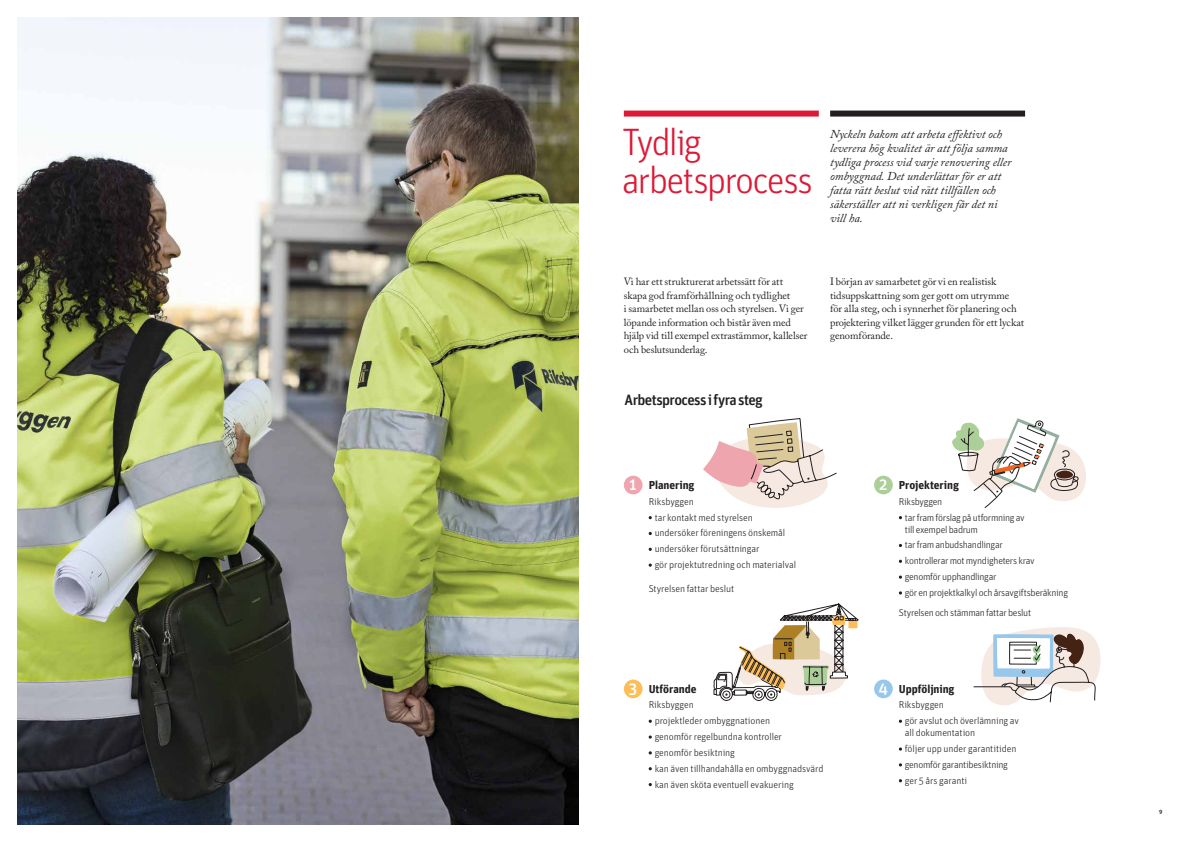
<style>
.page{position:relative;width:1191px;height:842px;background:#fff}
.page>*{position:absolute;margin:0;border:0;box-sizing:border-box;transform-origin:0 0}
.t1{font:300 38.2px/38.2px "Unit OTRB";letter-spacing:-.05em;color:#dc1a36}
.t2{font:16.4px "Unit OTRB1 Medi";color:#fff}
.t3{font:15px "Unit OTRB1 Medi";letter-spacing:-.04em;color:#231f20}
.t4{font:italic 12px/14px "Adobe Caslon Pro";color:#231f20}
.t5{font:700 11.5px "Unit OTRB";letter-spacing:-.005em;color:#231f20}
.t6{font:10.5px/13.5px "Adobe Caslon Pro";letter-spacing:-.005em;color:#231f20}
.t7{font:300 10px/15.8px "Unit OTRB";letter-spacing:-.015em;color:#231f20}
.t8{font:6px "Unit OTRB1 Medi";color:#231f20}
</style>
<div class="page">
<svg style="left:703px;top:418px;width:134px;height:90px"></svg>
<svg style="left:952px;top:418px;width:134px;height:90px"></svg>
<svg style="left:973px;top:627px;width:127px;height:78px"></svg>
<div style="left:624px;top:111px;width:195px;height:6px;background:#dc1a36"></div>
<div style="left:830px;top:111px;width:195px;height:6px;background:#231f20"></div>
<img style="left:17px;top:17px;width:561px;height:808px">
<svg style="left:713px;top:603px;width:145px;height:98px"></svg>
<svg style="left:648px;top:532px;width:4px;height:3px"></svg>
<svg style="left:648px;top:563px;width:4px;height:4px"></svg>
<div style="left:624px;top:476px;width:18px;height:18px;background:#eea5ad;border-radius:50%"></div>
<svg style="left:899px;top:575px;width:3px;height:4px"></svg>
<div style="left:874px;top:476px;width:18px;height:18px;background:#abcf97;border-radius:50%"></div>
<svg style="left:648px;top:735px;width:4px;height:4px"></svg>
<svg style="left:648px;top:783px;width:4px;height:3px"></svg>
<div style="left:624px;top:679px;width:18px;height:19px;background:#fdbe58;border-radius:50%"></div>
<svg style="left:899px;top:747px;width:3px;height:4px"></svg>
<div style="left:874px;top:679px;width:18px;height:19px;background:#97c7ea;border-radius:50%"></div>
<h1 class="t1" style="left:621px;top:123px;width:193px">Tydlig arbetsprocess</h1>
<p class="t4" style="left:830px;top:127px;width:183px">Nyckeln bakom att arbeta effektivt och leverera hög kvalitet är att följa samma tydliga process vid varje renovering eller ombyggnad. Det underlättar för er att fatta rätt beslut vid rätt tillfällen och säkerställer att ni verkligen får det ni vill ha.</p>
<p class="t6" style="left:624px;top:275px;width:185px">Vi har ett strukturerat arbetssätt för att skapa god framförhållning och tydlighet<br>i samarbetet mellan oss och styrelsen. Vi ger löpande information och bistår även med hjälp vid till exempel extrastämmor, kallelser och beslutsunderlag.</p>
<p class="t6" style="left:830px;top:275px;width:195px">I början av samarbetet gör vi en realistisk tidsuppskattning som ger gott om utrymme för alla steg, och i synnerhet för planering och projektering vilket lägger grunden för ett lyckat genomförande.</p>
<h3 class="t3" style="left:624px;top:390px;width:140px">Arbetsprocess i fyra steg</h3>
<h2 class="t2" style="left:879px;top:474px;width:10px">2</h2>
<h2 class="t2" style="left:629px;top:474px;width:9px">1</h2>
<p class="t5" style="left:899px;top:477px;width:62px">Projektering</p>
<p class="t7" style="left:905px;top:493px;width:121px;text-indent:-6px">Riksbyggen<br>tar fram förslag på utformning av</p>
<p class="t7" style="left:905px;top:521px;width:165px">till exempel badrum<br>tar fram anbudshandlingar<br>kontrollerar mot myndigheters krav genomför upphandlingar<br>gör en projektkalkyl och årsavgiftsberäkning</p>
<p class="t7" style="left:899px;top:604px;width:134px">Styrelsen och stämman fattar beslut</p>
<p class="t5" style="left:648px;top:477px;width:47px">Planering</p>
<p class="t7" style="left:654px;top:493px;width:143px;text-indent:-6px">Riksbyggen<br>tar kontakt med styrelsen undersöker föreningens önskemål undersöker förutsättningar<br>gör projektutredning och materialval</p>
<p class="t7" style="left:648px;top:580px;width:87px">Styrelsen fattar beslut</p>
<h2 class="t2" style="left:628px;top:678px;width:10px">3</h2>
<p class="t5" style="left:899px;top:681px;width:57px">Uppföljning</p>
<p class="t7" style="left:905px;top:697px;width:116px;text-indent:-6px">Riksbyggen<br>gör avslut och överlämning av</p>
<p class="t7" style="left:905px;top:725px;width:113px">all dokumentation<br>följer upp under garantitiden genomför garantibesiktning ger 5 års garanti</p>
<h2 class="t2" style="left:878px;top:678px;width:11px">4</h2>
<p class="t5" style="left:648px;top:681px;width:49px">Utförande</p>
<p class="t7" style="left:654px;top:697px;width:170px;text-indent:-6px">Riksbyggen<br>projektleder ombyggnationen<br>genomför regelbundna kontroller<br>genomför besiktning<br>kan även tillhandahålla en ombyggnadsvärd kan även sköta eventuell evakuering</p>
<p class="t8" style="left:29px;top:808px;width:5px">8</p>
<p class="t8" style="left:1159px;top:808px;width:5px">9</p>
</div>
